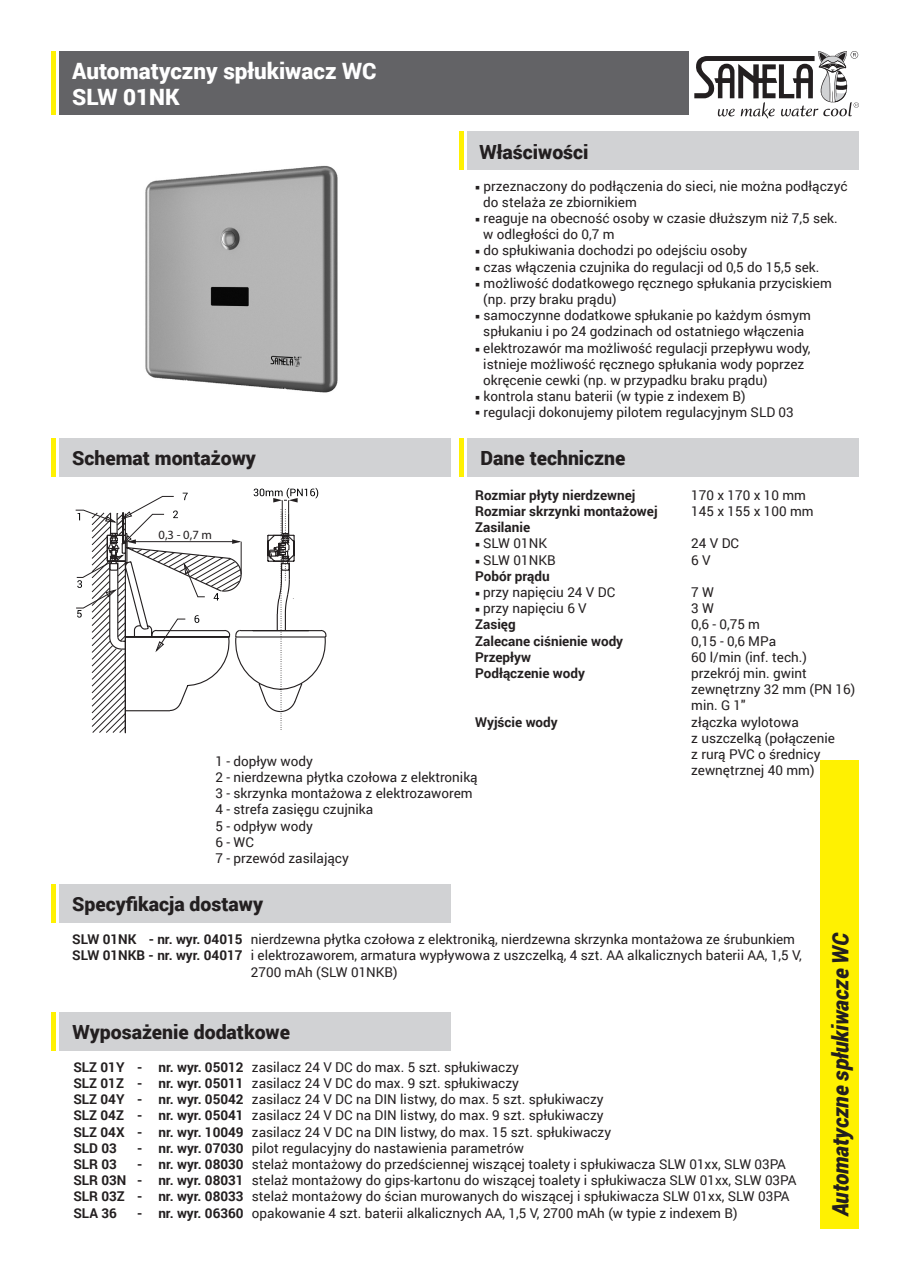
<style>
.page{position:relative;width:910px;height:1280px;background:#fff}
.page>*{position:absolute;margin:0;border:0;box-sizing:border-box;transform-origin:0 0}
.t1{font:900 22.5px/26.2px "Roboto";color:#fff}
.t2{font:italic 900 22.5px "Roboto";letter-spacing:-.005em;color:#231f20;scale:.95 1}
.t3{font:900 19.5px "Roboto";color:#231f20}
.t4{font:13.5px/16.2px "Roboto";color:#231f20}
.t5{font:700 13.5px "Roboto";color:#231f20}
.t6{font:12.6px "Myriad Pro";color:#231f20}
.s1{font-weight:700}
</style>
<div class="page">
<div style="left:60px;top:51px;width:629px;height:64px;background:#636366"></div>
<div style="left:468px;top:132px;width:391px;height:38px;background:#d1d2d4"></div>
<div style="left:60px;top:438px;width:391px;height:38px;background:#d1d2d4"></div>
<div style="left:821px;top:760px;width:38px;height:469px;background:#fff101"></div>
<svg style="left:694px;top:51px;width:165px;height:68px"></svg>
<hr style="left:51px;top:51px;width:4px;height:64px;background:#fff101">
<hr style="left:51px;top:438px;width:4px;height:38px;background:#fff101">
<div style="left:468px;top:438px;width:391px;height:38px;background:#d1d2d4"></div>
<hr style="left:459px;top:438px;width:4px;height:38px;background:#fff101">
<img style="left:145px;top:165px;width:193px;height:228px">
<hr style="left:459px;top:132px;width:4px;height:38px;background:#fff101">
<div style="left:60px;top:884px;width:391px;height:39px;background:#d1d2d4"></div>
<hr style="left:51px;top:884px;width:4px;height:39px;background:#fff101">
<div style="left:60px;top:1012px;width:391px;height:38px;background:#d1d2d4"></div>
<hr style="left:51px;top:1013px;width:4px;height:38px;background:#fff101">
<svg style="left:75px;top:488px;width:252px;height:246px"></svg>
<h1 class="t1" style="left:72px;top:57px;width:306px">Automatyczny spłukiwacz WC<br>SLW 01NK</h1>
<h2 class="t3" style="left:72px;top:444px;width:185px">Schemat montażowy</h2>
<h2 class="t3" style="left:479px;top:138px;width:111px">Właściwości</h2>
<p class="t4" style="left:483px;top:177px;width:366px;text-indent:-8px">○ przeznaczony do podłączenia do sieci, nie można podłączyć do stelaża ze zbiornikiem</p>
<p class="t4" style="left:483px;top:210px;width:356px;text-indent:-8px">○ reaguje na obecność osoby w czasie dłuższym niż 7,5 sek. w odległości do 0,7 m</p>
<p class="t4" style="left:475px;top:242px;width:274px">○ do spłukiwania dochodzi po odejściu osoby</p>
<p class="t4" style="left:475px;top:258px;width:346px">○ czas włączenia czujnika do regulacji od 0,5 do 15,5 sek.</p>
<p class="t4" style="left:483px;top:274px;width:350px;text-indent:-8px">○ możliwość dodatkowego ręcznego spłukania przyciskiem (np. przy braku prądu)</p>
<p class="t4" style="left:475px;top:307px;width:337px;text-align:center">○ samoczynne dodatkowe spłukanie po każdym ósmym spłukaniu i po 24 godzinach od ostatniego włączenia</p>
<p class="t4" style="left:483px;top:339px;width:329px;text-indent:-8px">○ elektrozawór ma możliwość regulacji przepływu wody, istnieje możliwość ręcznego spłukania wody poprzez okręcenie cewki (np. w przypadku braku prądu)</p>
<p class="t4" style="left:475px;top:388px;width:272px">○ kontrola stanu baterii (w typie z indexem B)</p>
<p class="t4" style="left:475px;top:404px;width:320px">○ regulacji dokonujemy pilotem regulacyjnym SLD 03</p>
<h2 class="t3" style="left:480px;top:444px;width:147px">Dane techniczne</h2>
<p class="t5" style="left:475px;top:485px;width:162px">Rozmiar płyty nierdzewnej</p>
<p class="t4" style="left:691px;top:486px;width:116px">170 x 170 x 10 mm</p>
<p class="t5" style="left:475px;top:502px;width:184px">Rozmiar skrzynki montażowej</p>
<p class="t4" style="left:691px;top:503px;width:124px">145 x 155 x 100 mm</p>
<p class="t5" style="left:475px;top:518px;width:56px">Zasilanie</p>
<p class="t4" style="left:475px;top:535px;width:73px">○ SLW 01NK</p>
<p class="t4" style="left:691px;top:535px;width:49px">24 V DC</p>
<p class="t4" style="left:475px;top:551px;width:82px">○ SLW 01NKB</p>
<p class="t4" style="left:691px;top:551px;width:21px">6 V</p>
<p class="t5" style="left:475px;top:566px;width:76px">Pobór prądu</p>
<p class="t4" style="left:475px;top:584px;width:142px">○ przy napięciu 24 V DC</p>
<p class="t4" style="left:691px;top:584px;width:24px">7 W</p>
<p class="t4" style="left:475px;top:600px;width:113px">○ przy napięciu 6 V</p>
<p class="t4" style="left:691px;top:600px;width:24px">3 W</p>
<p class="t5" style="left:475px;top:615px;width:42px">Zasięg</p>
<p class="t4" style="left:691px;top:616px;width:70px">0,6 - 0,75 m</p>
<p class="t5" style="left:475px;top:631px;width:150px">Zalecane ciśnienie wody</p>
<p class="t4" style="left:691px;top:632px;width:86px">0,15 - 0,6 MPa</p>
<p class="t5" style="left:475px;top:647px;width:57px">Przepływ</p>
<p class="t4" style="left:691px;top:648px;width:117px">60 l/min (inf. tech.)</p>
<p class="t5" style="left:475px;top:664px;width:111px">Podłączenie wody</p>
<p class="t4" style="left:691px;top:665px;width:166px">przekrój min. gwint zewnętrzny 32 mm (PN 16) min. G 1″</p>
<p class="t5" style="left:475px;top:712px;width:84px">Wyjście wody</p>
<p class="t4" style="left:691px;top:713px;width:145px">złączka wylotowa<br>z uszczelką (połączenie z rurą PVC o średnicy zewnętrznej 40 mm)</p>
<p class="t6" style="left:159px;top:527px;width:55px">0,3 - 0,7 m</p>
<p class="t4" style="left:215px;top:752px;width:264px">1 - dopływ wody<br>2 - nierdzewna płytka czołowa z elektroniką<br>3 - skrzynka montażowa z elektrozaworem<br>4 - strefa zasięgu czujnika<br>5 - odpływ wody<br>6 - WC<br>7 - przewód zasilający</p>
<h2 class="t3" style="left:72px;top:890px;width:192px">Specyfikacja dostawy</h2>
<p class="t4" style="left:72px;top:931px;width:724px"><span class="s1">SLW 01NK - nr. wyr. 04015</span> nierdzewna płytka czołowa z elektroniką, nierdzewna skrzynka montażowa ze śrubunkiem</p>
<p class="t4" style="left:72px;top:947px;width:731px"><span class="s1">SLW 01NKB - nr. wyr. 04017</span> i elektrozaworem, armatura wypływowa z uszczelką, 4 szt. AA alkalicznych baterii AA, 1,5 V,</p>
<p class="t4" style="left:251px;top:963px;width:148px">2700 mAh (SLW 01NKB)</p>
<h1 class="t2" style="left:825px;top:1216px;width:300px;rotate:-90deg">Automatyczne spłukiwacze WC</h1>
<h2 class="t3" style="left:72px;top:1018px;width:219px">Wyposażenie dodatkowe</h2>
<p class="t4" style="left:73px;top:1058px;width:539px"><span class="s1">SLZ 01Y - nr. wyr. 05012</span> zasilacz 24 V DC do max. 5 szt. spłukiwaczy<br><span class="s1">SLZ 01Z - nr. wyr. 05011</span> zasilacz 24 V DC do max. 9 szt. spłukiwaczy<br><span class="s1">SLZ 04Y - nr. wyr. 05042</span> zasilacz 24 V DC na DIN listwy, do max. 5 szt. spłukiwaczy <span class="s1">SLZ 04Z - nr. wyr. 05041</span> zasilacz 24 V DC na DIN listwy, do max. 9 szt. spłukiwaczy <span class="s1">SLZ 04X - nr. wyr. 10049</span> zasilacz 24 V DC na DIN listwy, do max. 15 szt. spłukiwaczy <span class="s1">SLD 03</span></p>
<p class="t4" style="left:137px;top:1139px;width:388px"><span class="s1">- nr. wyr. 07030</span> pilot regulacyjny do nastawienia parametrów</p>
<p class="t4" style="left:73px;top:1155px;width:725px;text-indent:64px"><span class="s1">- nr. wyr. 08030</span> stelaż montażowy do przedściennej wiszącej toalety i spłukiwacza SLW 01xx, SLW 03PA <span class="s1">SLR 03N - nr. wyr. 08031</span> stelaż montażowy do gips-kartonu do wiszącej toalety i spłukiwacza SLW 01xx, SLW 03PA <span class="s1">SLR 03Z - nr. wyr. 08033</span> stelaż montażowy do ścian murowanych do wiszącej i spłukiwacza SLW 01xx, SLW 03PA <span class="s1">SLA 36</span></p>
<p class="t5" style="left:73px;top:1154px;width:45px">SLR 03</p>
<p class="t4" style="left:137px;top:1204px;width:602px"><span class="s1">- nr. wyr. 06360</span> opakowanie 4 szt. baterii alkalicznych AA, 1,5 V, 2700 mAh (w typie z indexem B)</p>
</div>
